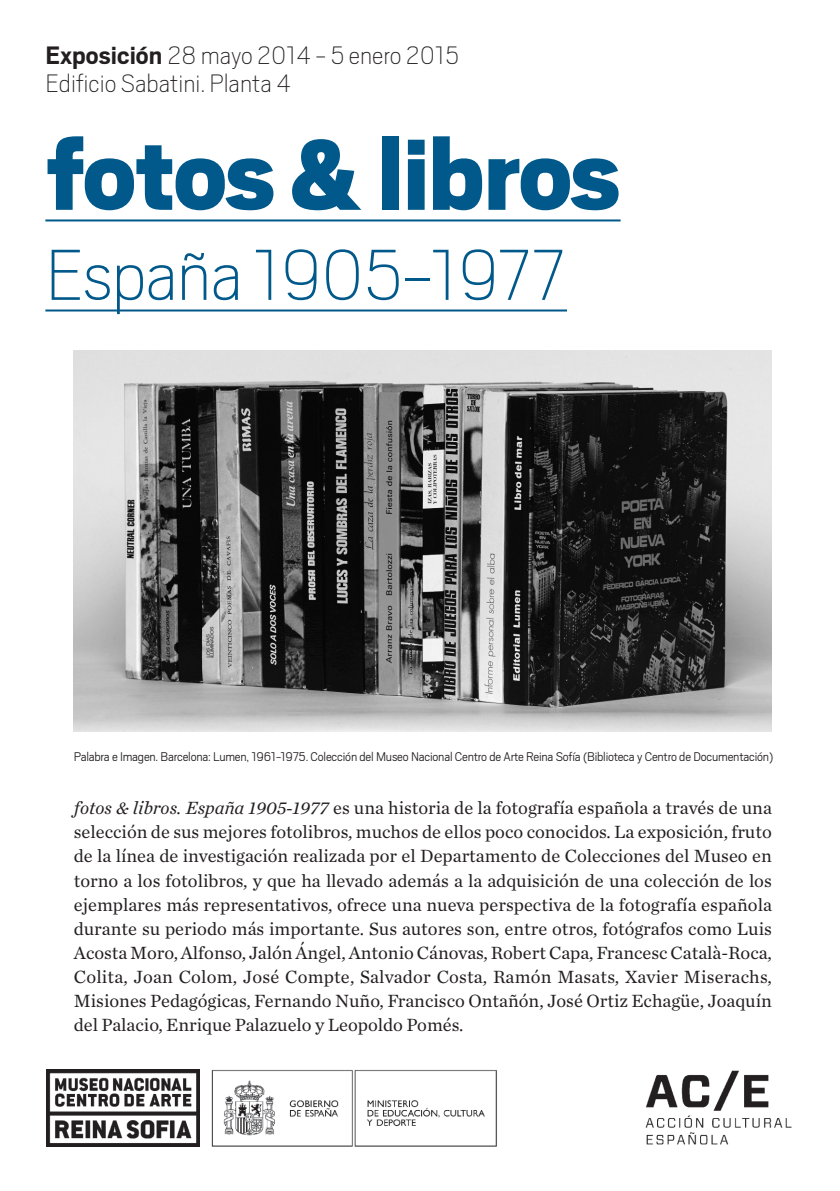
<style>
.page{position:relative;width:840px;height:1191px;background:#fff}
.page>*{position:absolute;margin:0;border:0;box-sizing:border-box;transform-origin:0 0}
.t1{font:900 112px "Scout";letter-spacing:-.015em;color:#00598a}
.t2{font:100 80px "Scout";letter-spacing:-.015em;color:#00598a}
.t3{font:100 28px/28px "Scout";color:#231f20}
.t4{font:18.4px/24px "Chronicle Text G1";color:#231f20;text-align:justify}
.t5{font:300 14px "Scout";letter-spacing:-.015em;color:#231f20}
.s1{font-weight:700}
.s2{font-style:italic}
</style>
<div class="page">
<hr style="left:45px;top:219px;width:575px;height:2px;background:#00598a">
<hr style="left:45px;top:309px;width:521px;height:2px;background:#00598a">
<img style="left:46px;top:1069px;width:153px;height:77px">
<img style="left:74px;top:351px;width:697px;height:380px">
<img style="left:645px;top:1070px;width:147px;height:75px">
<img style="left:211px;top:1070px;width:286px;height:77px">
<h3 class="t3" style="left:45px;top:43px;width:415px"><span class="s1">Exposición</span> 28mayo 2014 - 5 enero 2015<br>Edificio Sabatini. Planta 4</h3>
<h1 class="t1" style="left:45px;top:140px;width:576px">fotos&amp;libros</h1>
<h2 class="t2" style="left:45px;top:250px;width:523px">España 1905-1977</h2>
<p class="t5" style="left:74px;top:752px;width:700px">Palabra e Imagen. Barcelona: Lumen, 1961-1975. Colección del Museo Nacional Centro de Arte Reina Sofía (Biblioteca y Centro de Documentación)</p>
<p class="t4" style="left:74px;top:796px;width:699px"><span class="s2">fotos &amp; libros. España 1905-1977</span> es una historia de la fotografía española a través de una selección de sus mejores fotolibros, muchos de ellos poco conocidos. La exposición, fruto de la línea de investigación realizada por el Departamento de Colecciones del Museo en torno a los fotolibros, y que ha llevado además a la adquisición de una colección de los ejemplares más representativos, ofrece una nueva perspectiva de la fotografía española durante su periodo más importante. Sus autores son, entre otros, fotógrafos como Luis Acosta Moro, Alfonso, Jalón Ángel, Antonio Cánovas, Robert Capa, Francesc Català-Roca, Colita, Joan Colom, José Compte, Salvador Costa, Ramón Masats, Xavier Miserachs, Misiones Pedagógicas, Fernando Nuño, Francisco Ontañón, José Ortiz Echagüe, Joaquín del Palacio, Enrique Palazuelo y Leopoldo Pomés.</p>
</div>
